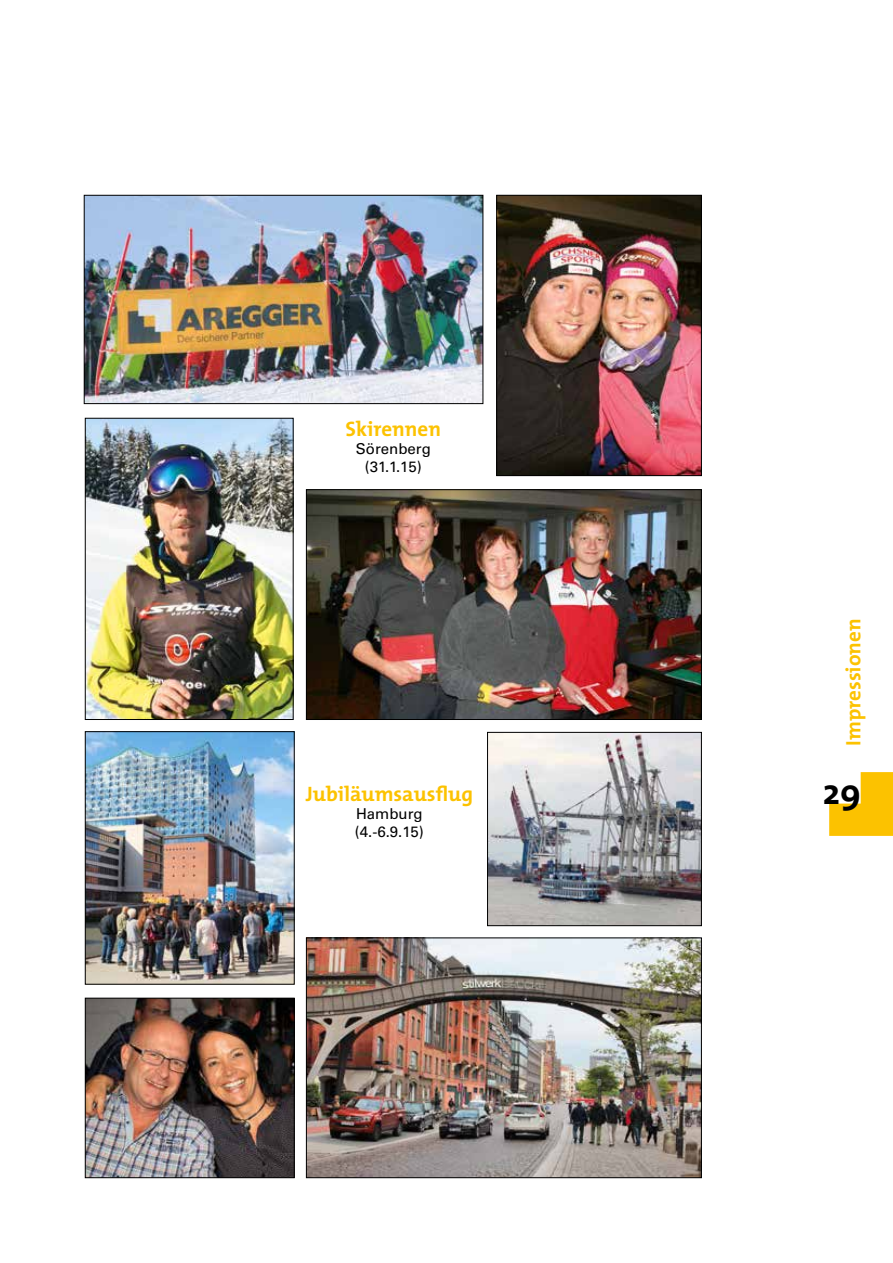
<style>
.page{position:relative;width:893px;height:1263px;background:#fff}
.page>*{position:absolute;margin:0;border:0;box-sizing:border-box;transform-origin:0 0}
.t1{font:700 36px "The Mix";color:#000}
.t2{font:700 21px "The Mix";color:#fcc200}
.t3{font:15px/18px "Univers";color:#000;text-align:center}
</style>
<div class="page">
<svg style="left:829px;top:772px;width:64px;height:64px"></svg>
<img style="left:86px;top:197px;width:395px;height:205px">
<div style="left:84px;top:195px;width:399px;height:209px;border:1px solid #000"></div>
<img style="left:87px;top:420px;width:204px;height:298px">
<div style="left:85px;top:418px;width:208px;height:302px;border:1px solid #000"></div>
<img style="left:87px;top:733px;width:205px;height:249px">
<div style="left:85px;top:731px;width:209px;height:253px;border:1px solid #000"></div>
<img style="left:308px;top:940px;width:392px;height:236px">
<div style="left:306px;top:938px;width:396px;height:240px;border:1px solid #000"></div>
<img style="left:489px;top:734px;width:211px;height:190px">
<div style="left:487px;top:732px;width:215px;height:194px;border:1px solid #000"></div>
<img style="left:308px;top:491px;width:392px;height:227px">
<div style="left:306px;top:489px;width:396px;height:231px;border:1px solid #000"></div>
<img style="left:498px;top:197px;width:202px;height:277px">
<div style="left:496px;top:195px;width:206px;height:281px;border:1px solid #000"></div>
<img style="left:87px;top:1000px;width:205px;height:176px">
<div style="left:85px;top:998px;width:209px;height:180px;border:1px solid #000"></div>
<p class="t2" style="left:346px;top:411px;width:97px">Skirennen</p>
<p class="t3" style="left:356px;top:440px;width:77px">Sörenberg (31.1.15)</p>
<p class="t2" style="left:306px;top:776px;width:169px">Jubiläumsausflug</p>
<p class="t3" style="left:355px;top:805px;width:70px;text-align:left">Hamburg (4.-6.9.15)</p>
<p class="t2" style="left:836px;top:746px;width:129px;rotate:-90deg">Impressionen</p>
<h1 class="t1" style="left:823px;top:761px;width:40px">29</h1>
</div>
